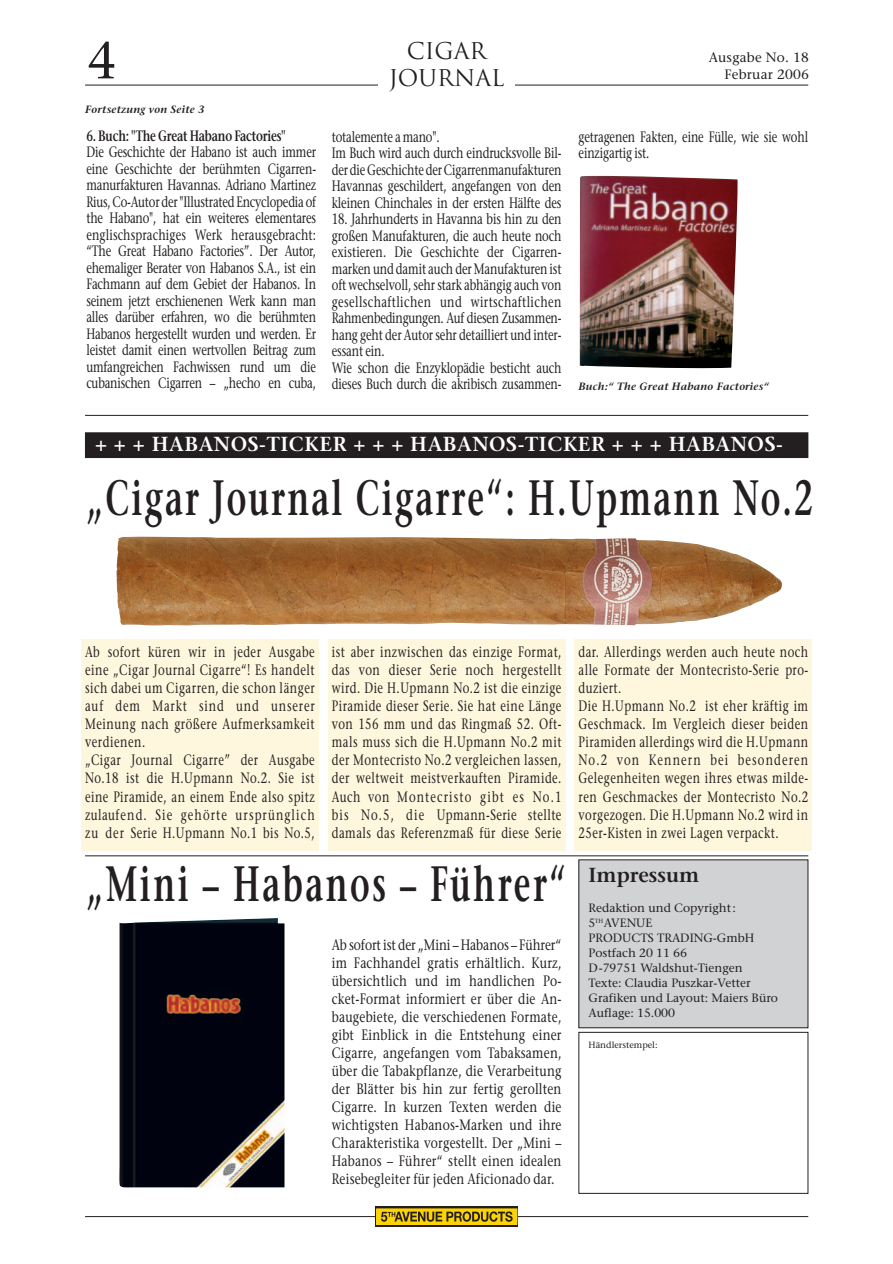
<style>
.page{position:relative;width:893px;height:1264px;background:#fff}
.page>*{position:absolute;margin:0;border:0;box-sizing:border-box;transform-origin:0 0}
.t1{font:52.5px "Stone Serif";color:#231f20}
.t2{font:600 49.5px "Stone Serif";letter-spacing:.065em;color:#231f20;scale:.65 1}
.t3{font:22.5px "Trajan";color:#231f20}
.t4{font:600 20.25px "Stone Serif";letter-spacing:.03em;color:#fff}
.t5{font:600 20.25px "Stone Serif";color:#231f20}
.t6{font:15px/18px "Stone Serif";letter-spacing:.035em;color:#231f20;text-align:justify;scale:.75 1}
.t7{font:15px/16.5px "Stone Serif";letter-spacing:-.01em;color:#231f20;scale:.75 1}
.t8{font:15px/18px "Stone Serif";letter-spacing:.035em;color:#231f20;text-align:justify;scale:.8 1}
.t9{font:600 15px "Stone Serif";letter-spacing:-.02em;color:#231f20;scale:.75 1}
.t10{font:13.5px/16.5px "Stone Serif";letter-spacing:.015em;color:#231f20;text-align:right}
.t11{font:12px/15px "Stone Serif";color:#231f20}
.t12{font:italic 600 10.5px "Stone Serif";letter-spacing:.02em;color:#231f20}
.t13{font:9px "Stone Serif";color:#231f20}
</style>
<div class="page">
<div style="left:81px;top:639px;width:238px;height:211px;background:#fef7dd"></div>
<div style="left:328px;top:639px;width:237px;height:211px;background:#fef7dd"></div>
<div style="left:574px;top:639px;width:238px;height:211px;background:#fef7dd"></div>
<div style="left:85px;top:433px;width:723px;height:24px;background:#231f20"></div>
<div style="left:85px;top:432px;width:723px;height:26px;border:1px solid #231f20"></div>
<hr style="left:85px;top:1216px;width:723px;height:1px;background:#231f20">
<hr style="left:85px;top:855px;width:723px;height:1px;background:#231f20">
<hr style="left:85px;top:415px;width:723px;height:1px;background:#231f20">
<div style="left:375px;top:1206px;width:143px;height:20px;background:linear-gradient(to right,#fed304,#fed304)"></div>
<svg style="left:378px;top:1210px;width:137px;height:12px"></svg>
<div style="left:376px;top:1208px;width:141px;height:16px;border:1px solid #fed304"></div>
<svg style="left:381px;top:1211px;width:131px;height:10px"></svg>
<svg style="left:578px;top:859px;width:230px;height:334px"></svg>
<hr style="left:85px;top:85px;width:723px;height:1px;background:#231f20">
<div style="left:378px;top:40px;width:136px;height:62px;background:#fff"></div>
<img style="left:119px;top:918px;width:165px;height:270px">
<img style="left:117px;top:536px;width:665px;height:90px">
<img style="left:580px;top:175px;width:158px;height:194px">
<h1 class="t1" style="left:87px;top:40px;width:32px">4</h1>
<p class="t12" style="left:85px;top:106px;width:121px">Fortsetzung von Seite 3</p>
<p class="t9" style="left:86px;top:130px;width:267px">6. Buch: "The Great Habano Factories"</p>
<p class="t6" style="left:86px;top:145px;width:308px;line-height:16.5px">Die Geschichte der Habano ist auch immer eine Geschichte der berühmten Cigarren&shy;manurfakturen Havannas. Adriano Martinez Rius, Co-Autor der "Illustrated Encyclopedia of the Habano", hat ein weiteres elementares englischsprachiges Werk herausgebracht: “The Great Habano Factories”. Der Autor, ehemaliger Berater von Habanos S.A., ist ein Fachmann auf dem Gebiet der Habanos. In seinem jetzt erschienenen Werk kann man alles darüber erfahren, wo die berühmten Habanos hergestellt wurden und werden. Er leistet damit einen wertvollen Beitrag zum umfangreichen Fachwissen rund um die cubanischen Cigarren – „hecho en cuba,</p>
<h3 class="t3" style="left:407px;top:38px;width:81px">CIGAR</h3>
<h3 class="t3" style="left:389px;top:65px;width:117px">JOURNAL</h3>
<p class="t7" style="left:332px;top:130px;width:308px">totalemente a mano".<br>Im Buch wird auch durch eindrucksvolle Bil&shy;der die Geschichte der Cigarrenmanufakturen Havannas geschildert, angefangen von den kleinen Chinchales in der ersten Hälfte des</p>
<p class="t7" style="left:332px;top:212px;width:308px">18. Jahrhunderts in Havanna bis hin zu den großen Manufakturen, die auch heute noch existieren. Die Geschichte der Cigarren&shy;marken und damit auch der Manufakturen ist oft wechselvoll, sehr stark abhängig auch von gesellschaftlichen und wirtschaftlichen Rahmenbedingungen. Auf diesen Zusammen&shy;hang geht der Autor sehr detailliert und inter&shy;essant ein.<br>Wie schon die Enzyklopädie besticht auch dieses Buch durch die akribisch zusammen-</p>
<p class="t10" style="left:708px;top:51px;width:102px">Ausgabe No. 18<br>Februar 2006</p>
<p class="t7" style="left:578px;top:130px;width:308px">getragenen Fakten, eine Fülle, wie sie wohl einzigartig ist.</p>
<p class="t12" style="left:578px;top:382px;width:192px">Buch:“ The Great Habano Factories“</p>
<h3 class="t4" style="left:95px;top:436px;width:689px">+ + + HABANOS-TICKER + + + HABANOS-TICKER + + + HABANOS-</h3>
<h2 class="t2" style="left:87px;top:478px;width:1119px">„Cigar Journal Cigarre“: H.Upmann No.2</h2>
<p class="t6" style="left:85px;top:645px;width:308px;text-align:left">Ab sofort küren wir in jeder Ausgabe eine „Cigar Journal Cigarre“! Es handelt sich dabei um Cigarren, die schon länger auf dem Markt sind und unserer Meinung nach größere Aufmerksamkeit verdienen.<br>„Cigar Journal Cigarre” der Ausgabe No.18 ist die H.Upmann No.2. Sie ist eine Piramide, an einem Ende also spitz zulaufend. Sie gehörte ursprünglich zu der Serie H.Upmann No.1 bis No.5,</p>
<p class="t6" style="left:332px;top:645px;width:308px">ist aber inzwischen das einzige Format, das von dieser Serie noch hergestellt wird. Die H.Upmann No.2 ist die einzige Piramide dieser Serie. Sie hat eine Länge von 156 mm und das Ringmaß 52. Oft&shy;mals muss sich die H.Upmann No.2 mit der Montecristo No.2 vergleichen lassen, der weltweit meistverkauften Piramide.<br>Auch von Montecristo gibt es No.1 bis No.5, die Upmann-Serie stellte damals das Referenzmaß für diese Serie</p>
<p class="t6" style="left:578px;top:645px;width:308px;text-align:left">dar. Allerdings werden auch heute noch alle Formate der Montecristo-Serie pro&shy;duziert.<br>Die H.Upmann No.2 ist eher kräftig im Geschmack. Im Vergleich dieser beiden Piramiden allerdings wird die H.Upmann No.2 von Kennern bei besonderen Gelegenheiten wegen ihres etwas milde&shy;ren Geschmackes der Montecristo No.2 vorgezogen. Die H.Upmann No.2 wird in 25er-Kisten in zwei Lagen verpackt.</p>
<h2 class="t2" style="left:87px;top:865px;width:740px">„Mini – Habanos – Führer“</h2>
<p class="t8" style="left:332px;top:937px;width:289px">Ab sofort ist der „Mini – Habanos – Führer“ im Fachhandel gratis erhältlich. Kurz, übersichtlich und im handlichen Po&shy;cket-Format informiert er über die An&shy;baugebiete, die verschiedenen Formate, gibt Einblick in die Entstehung einer Cigarre, angefangen vom Tabaksamen, über die Tabakpflanze, die Verarbeitung der Blätter bis hin zur fertig gerollten Cigarre. In kurzen Texten werden die wichtigsten Habanos-Marken und ihre Charakteristika vorgestellt. Der „Mini – Habanos – Führer“ stellt einen idealen Reisebegleiter für jeden Aficionado dar.</p>
<h3 class="t5" style="left:588px;top:867px;width:112px">Impressum</h3>
<p class="t11" style="left:588px;top:902px;width:191px">Redaktion und Copyright:<br>5<sup>TH</sup>AVENUE<br>PRODUCTS TRADING-GmbH<br>Postfach 20 11 66<br>D-79751 Waldshut-Tiengen<br>Texte: Claudia Puszkar-Vetter<br>Grafiken und Layout: Maiers Büro<br>Auflage: 15.000</p>
<p class="t13" style="left:588px;top:1040px;width:71px">Händlerstempel:</p>
</div>
